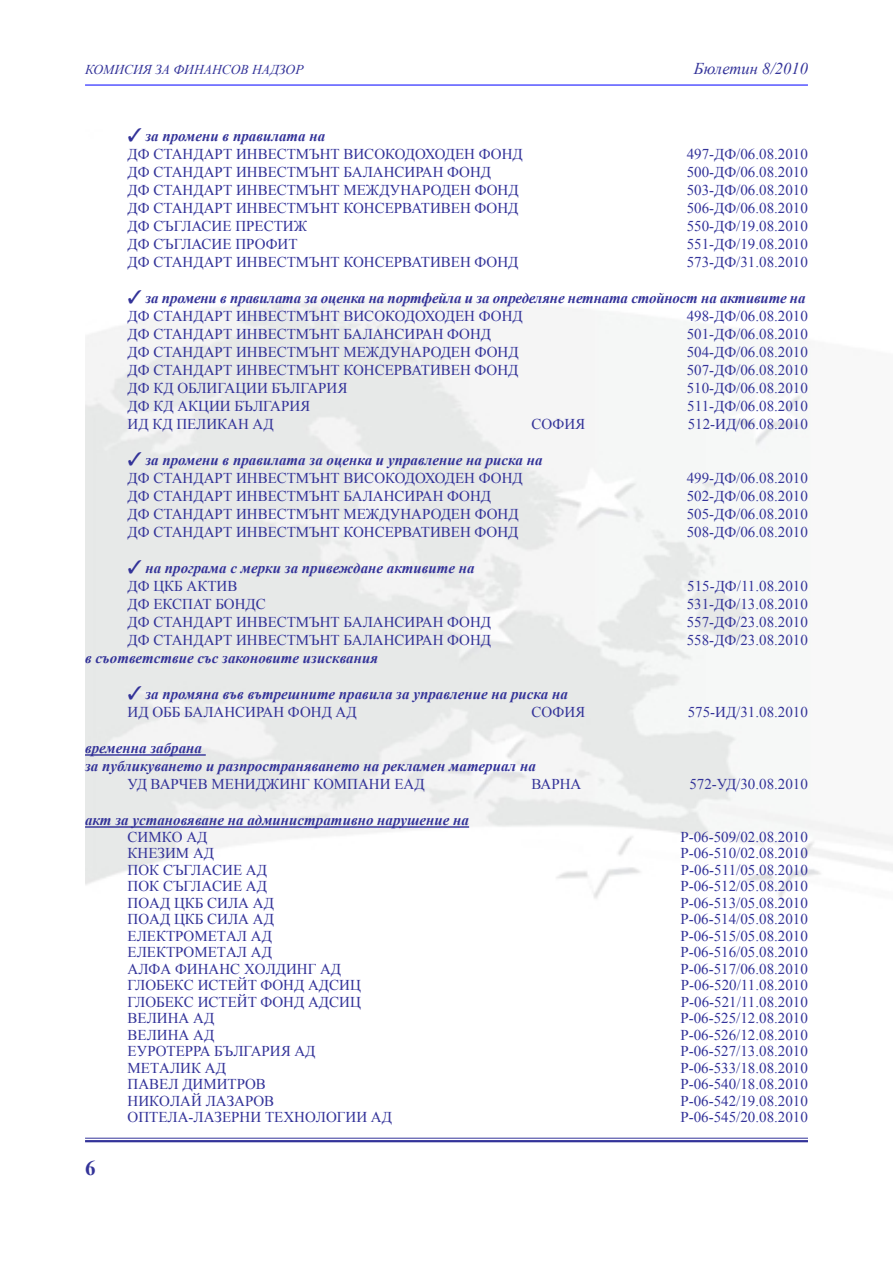
<style>
.page{position:relative;width:893px;height:1263px;background:#fff}
.page>*{position:absolute;margin:0;border:0;box-sizing:border-box;transform-origin:0 0}
.t1{font:italic 16.5px "Times New Roman";color:#339}
.t2{font:15px/16.5px "Times New Roman";color:#339}
.t3{font:italic 700 15px "Times New Roman";color:#339}
.t4{font:italic 13.5px "Times New Roman";color:#339}
</style>
<div class="page">
<hr style="left:85px;top:1138px;width:723px;height:1px;background:#339">
<hr style="left:85px;top:1140px;width:723px;height:2px;background:#339">
<hr style="left:85px;top:85px;width:723px;height:1px;background:#00f">
<hr style="left:85px;top:754px;width:121px;height:2px;background:#339">
<hr style="left:85px;top:826px;width:384px;height:2px;background:#339">
<p class="t4" style="left:85px;top:60px;width:220px">КОМИСИЯ ЗА ФИНАНСОВ НАДЗОР</p>
<p class="t1" style="left:694px;top:57px;width:115px">Бюлетин 8/2010</p>
<p class="t3" style="left:128px;top:126px;width:199px">✓ за промени в правилата на</p>
<p class="t2" style="left:128px;top:146px;width:397px">ДФ СТАНДАРТ ИНВЕСТМЪНТ ВИСОКОДОХОДЕН ФОНД</p>
<p class="t2" style="left:687px;top:146px;width:123px">497-ДФ/06.08.2010</p>
<p class="t2" style="left:128px;top:164px;width:365px">ДФ СТАНДАРТ ИНВЕСТМЪНТ БАЛАНСИРАН ФОНД</p>
<p class="t2" style="left:687px;top:164px;width:123px">500-ДФ/06.08.2010</p>
<p class="t2" style="left:128px;top:182px;width:393px">ДФ СТАНДАРТ ИНВЕСТМЪНТ МЕЖДУНАРОДЕН ФОНД</p>
<p class="t2" style="left:687px;top:182px;width:123px">503-ДФ/06.08.2010</p>
<p class="t2" style="left:128px;top:200px;width:392px">ДФ СТАНДАРТ ИНВЕСТМЪНТ КОНСЕРВАТИВЕН ФОНД</p>
<p class="t2" style="left:687px;top:200px;width:123px">506-ДФ/06.08.2010</p>
<p class="t2" style="left:128px;top:218px;width:181px">ДФ СЪГЛАСИЕ ПРЕСТИЖ</p>
<p class="t2" style="left:687px;top:218px;width:123px">550-ДФ/19.08.2010</p>
<p class="t2" style="left:128px;top:236px;width:171px">ДФ СЪГЛАСИЕ ПРОФИТ</p>
<p class="t2" style="left:687px;top:236px;width:123px">551-ДФ/19.08.2010</p>
<p class="t2" style="left:128px;top:254px;width:392px">ДФ СТАНДАРТ ИНВЕСТМЪНТ КОНСЕРВАТИВЕН ФОНД</p>
<p class="t2" style="left:687px;top:254px;width:123px">573-ДФ/31.08.2010</p>
<p class="t3" style="left:128px;top:288px;width:679px">✓ за промени в правилата за оценка на портфейла и за определяне нетната стойност на активите на</p>
<p class="t2" style="left:128px;top:308px;width:397px">ДФ СТАНДАРТ ИНВЕСТМЪНТ ВИСОКОДОХОДЕН ФОНД</p>
<p class="t2" style="left:687px;top:308px;width:123px">498-ДФ/06.08.2010</p>
<p class="t2" style="left:128px;top:326px;width:365px">ДФ СТАНДАРТ ИНВЕСТМЪНТ БАЛАНСИРАН ФОНД</p>
<p class="t2" style="left:687px;top:326px;width:123px">501-ДФ/06.08.2010</p>
<p class="t2" style="left:128px;top:344px;width:393px">ДФ СТАНДАРТ ИНВЕСТМЪНТ МЕЖДУНАРОДЕН ФОНД</p>
<p class="t2" style="left:687px;top:344px;width:123px">504-ДФ/06.08.2010</p>
<p class="t2" style="left:128px;top:362px;width:392px">ДФ СТАНДАРТ ИНВЕСТМЪНТ КОНСЕРВАТИВЕН ФОНД</p>
<p class="t2" style="left:687px;top:362px;width:123px">507-ДФ/06.08.2010</p>
<p class="t2" style="left:128px;top:380px;width:221px">ДФ КД ОБЛИГАЦИИ БЪЛГАРИЯ</p>
<p class="t2" style="left:687px;top:380px;width:123px">510-ДФ/06.08.2010</p>
<p class="t2" style="left:128px;top:398px;width:184px">ДФ КД АКЦИИ БЪЛГАРИЯ</p>
<p class="t2" style="left:687px;top:398px;width:122px">511-ДФ/06.08.2010</p>
<p class="t2" style="left:128px;top:416px;width:148px">ИД КД ПЕЛИКАН АД</p>
<p class="t2" style="left:531px;top:416px;width:55px">СОФИЯ</p>
<p class="t2" style="left:688px;top:416px;width:122px">512-ИД/06.08.2010</p>
<p class="t3" style="left:128px;top:450px;width:416px">✓ за промени в правилата за оценка и управление на риска на</p>
<p class="t2" style="left:128px;top:470px;width:397px">ДФ СТАНДАРТ ИНВЕСТМЪНТ ВИСОКОДОХОДЕН ФОНД</p>
<p class="t2" style="left:687px;top:470px;width:123px">499-ДФ/06.08.2010</p>
<p class="t2" style="left:128px;top:488px;width:365px">ДФ СТАНДАРТ ИНВЕСТМЪНТ БАЛАНСИРАН ФОНД</p>
<p class="t2" style="left:687px;top:488px;width:123px">502-ДФ/06.08.2010</p>
<p class="t2" style="left:128px;top:506px;width:393px">ДФ СТАНДАРТ ИНВЕСТМЪНТ МЕЖДУНАРОДЕН ФОНД</p>
<p class="t2" style="left:687px;top:506px;width:123px">505-ДФ/06.08.2010</p>
<p class="t2" style="left:128px;top:524px;width:392px">ДФ СТАНДАРТ ИНВЕСТМЪНТ КОНСЕРВАТИВЕН ФОНД</p>
<p class="t2" style="left:687px;top:524px;width:123px">508-ДФ/06.08.2010</p>
<p class="t3" style="left:128px;top:558px;width:349px">✓ на програма с мерки за привеждане активите на</p>
<p class="t2" style="left:128px;top:578px;width:111px">ДФ ЦКБ АКТИВ</p>
<p class="t2" style="left:687px;top:578px;width:122px">515-ДФ/11.08.2010</p>
<p class="t2" style="left:128px;top:596px;width:140px">ДФ ЕКСПАТ БОНДС</p>
<p class="t2" style="left:687px;top:596px;width:123px">531-ДФ/13.08.2010</p>
<p class="t2" style="left:128px;top:614px;width:365px">ДФ СТАНДАРТ ИНВЕСТМЪНТ БАЛАНСИРАН ФОНД</p>
<p class="t2" style="left:687px;top:614px;width:123px">557-ДФ/23.08.2010</p>
<p class="t2" style="left:128px;top:632px;width:365px">ДФ СТАНДАРТ ИНВЕСТМЪНТ БАЛАНСИРАН ФОНД</p>
<p class="t2" style="left:687px;top:632px;width:123px">558-ДФ/23.08.2010</p>
<p class="t3" style="left:85px;top:648px;width:295px">в съответствие със законовите изисквания</p>
<p class="t3" style="left:128px;top:684px;width:442px">✓ за промяна във вътрешните правила за управление на риска на</p>
<p class="t2" style="left:128px;top:704px;width:231px">ИД ОББ БАЛАНСИРАН ФОНД АД</p>
<p class="t2" style="left:531px;top:704px;width:55px">СОФИЯ</p>
<p class="t2" style="left:688px;top:704px;width:122px">575-ИД/31.08.2010</p>
<p class="t3" style="left:85px;top:738px;width:118px">временна забрана</p>
<p class="t3" style="left:85px;top:756px;width:452px">за публикуването и разпространяването на рекламен материал на</p>
<p class="t2" style="left:128px;top:776px;width:299px">УД ВАРЧЕВ МЕНИДЖИНГ КОМПАНИ ЕАД</p>
<p class="t2" style="left:531px;top:776px;width:51px">ВАРНА</p>
<p class="t2" style="left:689px;top:776px;width:120px">572-УД/30.08.2010</p>
<p class="t3" style="left:85px;top:810px;width:386px">акт за установяване на административно нарушение на</p>
<p class="t2" style="left:680px;top:828px;width:129px">Р-06-509/02.08.2010</p>
<p class="t2" style="left:680px;top:845px;width:129px">Р-06-510/02.08.2010</p>
<p class="t2" style="left:681px;top:861px;width:128px">Р-06-511/05.08.2010</p>
<p class="t2" style="left:680px;top:878px;width:129px">Р-06-512/05.08.2010</p>
<p class="t2" style="left:680px;top:894px;width:129px">Р-06-513/05.08.2010</p>
<p class="t2" style="left:680px;top:911px;width:129px">Р-06-514/05.08.2010</p>
<p class="t2" style="left:680px;top:927px;width:129px">Р-06-515/05.08.2010</p>
<p class="t2" style="left:680px;top:944px;width:129px">Р-06-516/05.08.2010</p>
<p class="t2" style="left:680px;top:960px;width:129px">Р-06-517/06.08.2010</p>
<p class="t2" style="left:681px;top:977px;width:128px">Р-06-520/11.08.2010</p>
<p class="t2" style="left:681px;top:993px;width:128px">Р-06-521/11.08.2010</p>
<p class="t2" style="left:680px;top:1010px;width:129px">Р-06-525/12.08.2010</p>
<p class="t2" style="left:680px;top:1026px;width:129px">Р-06-526/12.08.2010</p>
<p class="t2" style="left:680px;top:1043px;width:129px">Р-06-527/13.08.2010</p>
<p class="t2" style="left:680px;top:1059px;width:129px">Р-06-533/18.08.2010</p>
<p class="t2" style="left:680px;top:1076px;width:129px">Р-06-540/18.08.2010</p>
<p class="t2" style="left:680px;top:1092px;width:129px">Р-06-542/19.08.2010</p>
<p class="t2" style="left:128px;top:828px;width:266px">СИМКО АД<br>КНЕЗИМ АД<br>ПОК СЪГЛАСИЕ АД<br>ПОК СЪГЛАСИЕ АД<br>ПОАД ЦКБ СИЛА АД<br>ПОАД ЦКБ СИЛА АД<br>ЕЛЕКТРОМЕТАЛ АД<br>ЕЛЕКТРОМЕТАЛ АД<br>АЛФА ФИНАНС ХОЛДИНГ АД<br>ГЛОБЕКС ИСТЕЙТ ФОНД АДСИЦ<br>ГЛОБЕКС ИСТЕЙТ ФОНД АДСИЦ<br>ВЕЛИНА АД<br>ВЕЛИНА АД<br>ЕУРОТЕРРА БЪЛГАРИЯ АД<br>МЕТАЛИК АД<br>ПАВЕЛ ДИМИТРОВ<br>НИКОЛАЙ ЛАЗАРОВ<br>ОПТЕЛА-ЛАЗЕРНИ ТЕХНОЛОГИИ АД</p>
<p class="t2" style="left:680px;top:1109px;width:129px">Р-06-545/20.08.2010</p>
</div>
